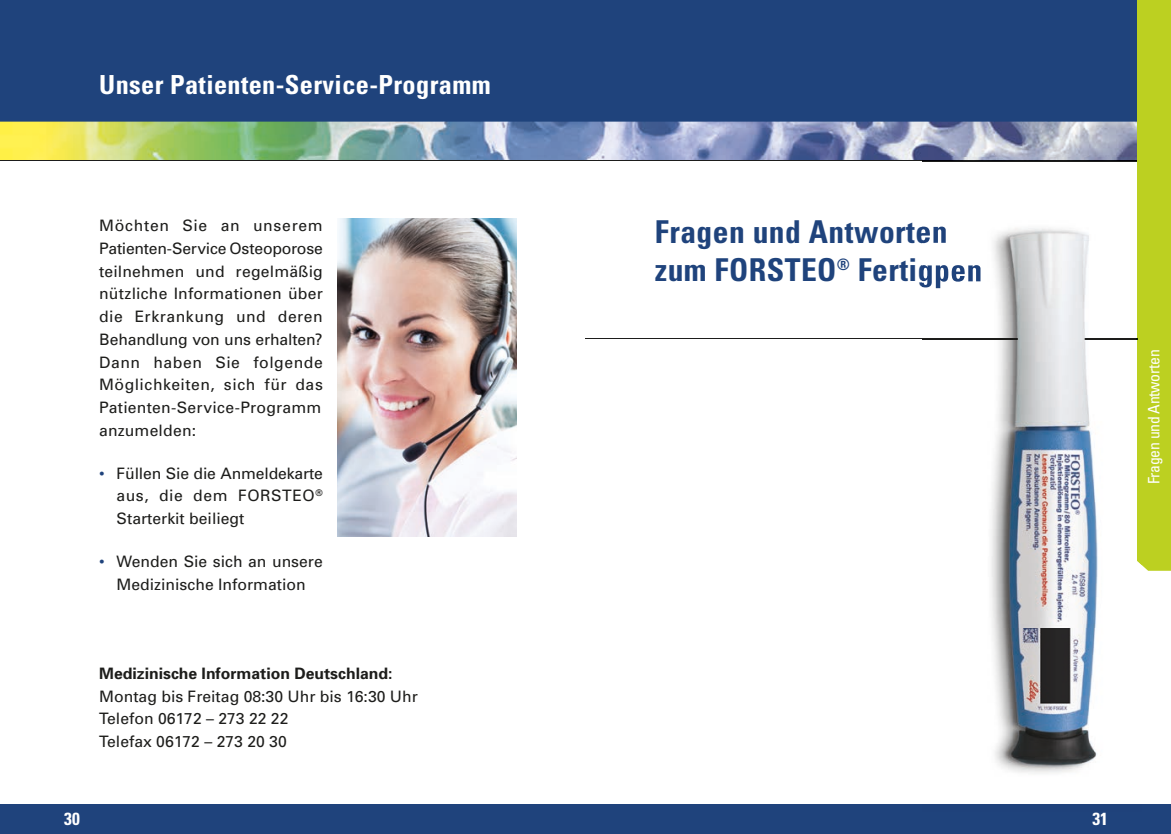
<style>
.page{position:relative;width:1171px;height:834px;background:#fff}
.page>*{position:absolute;margin:0;border:0;box-sizing:border-box;transform-origin:0 0}
.t1{font:700 condensed 31.5px/38.5px "Univers";letter-spacing:.015em;color:#1f437c}
.t2{font:700 condensed 26.25px "Univers";letter-spacing:.015em;color:#fff}
.t3{font:700 condensed 17.5px "Univers";color:#fff}
.t4{font:15.75px/22.8px "Univers";color:#1d1d1b;text-align:justify}
.t5{font:700 15.75px "Univers";color:#1d1d1b}
.t6{font:condensed 15.75px "Univers";letter-spacing:-.02em;color:#fff}
.s1{color:#1f437c}
</style>
<div class="page">
<div style="left:0;top:0;width:1171px;height:122px;background:#1f437c"></div>
<img style="left:0;top:122px;width:1137px;height:38px">
<hr style="left:0;top:160px;width:1171px;height:1px;background:#1d1d1b">
<div style="left:0;top:804px;width:1171px;height:29px;background:#1f437c"></div>
<hr style="left:585px;top:338px;width:432px;height:1px;background:#1d1d1b">
<img style="left:922px;top:157px;width:215px;height:238px">
<img style="left:991px;top:395px;width:107px;height:379px">
<img style="left:922px;top:160px;width:215px;height:2px">
<img style="left:922px;top:220px;width:25px;height:29px">
<img style="left:922px;top:258px;width:58px;height:30px">
<img style="left:922px;top:338px;width:95px;height:1px">
<img style="left:1083px;top:338px;width:54px;height:1px">
<div style="left:1137px;top:0;width:34px;height:570px;background:#bcd021"></div>
<img style="left:338px;top:218px;width:178px;height:318px">
<h2 class="t2" style="left:99px;top:69px;width:393px">Unser Patienten-Service-Programm</h2>
<p class="t4" style="left:99px;top:214px;width:225px">Möchten Sie an unserem Patienten-Service Osteoporose teilnehmen und regelmäßig nützliche Informationen über die Erkrankung und deren Behandlung von uns erhalten?<br>Dann haben Sie folgende Möglichkeiten, sich für das Patienten-Service-Programm anzumelden:</p>
<p class="t4" style="left:117px;top:461px;width:208px;text-indent:-17px"><span class="s1">•</span> Füllen Sie die Anmeldekarte aus, die dem FORSTEO<sup>® </sup>Starterkit beiliegt</p>
<p class="t4" style="left:99px;top:549px;width:225px;text-align:center"><span class="s1">•</span> Wenden Sie sich an unsere<br>Medizinische Information</p>
<p class="t5" style="left:99px;top:663px;width:295px">Medizinische Information Deutschland:</p>
<p class="t4" style="left:99px;top:684px;width:320px;text-align:left">Montag bis Freitag 08:30 Uhr bis 16:30 Uhr<br>Telefon 06172 – 273 22 22<br>Telefax 06172 – 273 20 30</p>
<h1 class="t1" style="left:655px;top:212px;width:329px">Fragen und Antworten zum FORSTEO<sup>®</sup> Fertigpen</h1>
<p class="t3" style="left:64px;top:807px;width:17px">30</p>
<p class="t3" style="left:1092px;top:807px;width:17px">31</p>
<p class="t6" style="left:1144px;top:484px;width:136px;rotate:-90deg">Fragen und Antworten</p>
</div>
